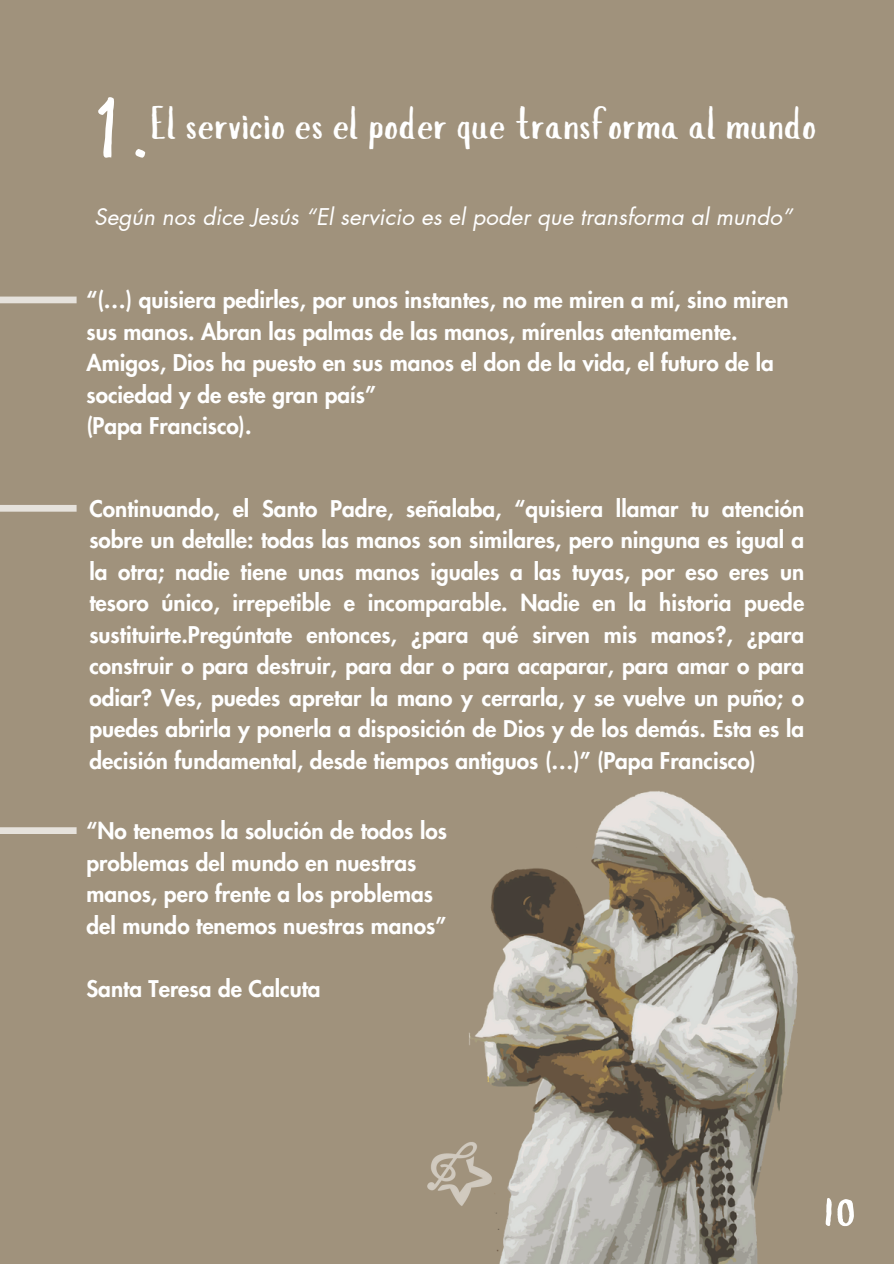
<style>
.page{position:relative;width:894px;height:1264px;background:#fff}
.page>*{position:absolute;margin:0;border:0;box-sizing:border-box;transform-origin:0 0}
.t1{font:82.5px "Slopes";color:#fff}
.t2{font:75px "Baby Fox";color:#fff}
.t3{font:45px "Slopes";color:#fff}
.t4{font:800 22.5px/31.5px "Futura LT Pro";color:#fff}
.t5{font:italic 22.5px "Futura LT Pro";color:#fff}
</style>
<div class="page">
<div style="left:0;top:0;width:893px;height:1263px;background:#a0927c"></div>
<img style="left:427px;top:1150px;width:32px;height:54px">
<div style="left:0;top:296px;width:77px;height:7px;background:#e6e2dc"></div>
<div style="left:0;top:505px;width:77px;height:6px;background:#e6e2dc"></div>
<div style="left:0;top:827px;width:77px;height:7px;background:#e6e2dc"></div>
<img style="left:459px;top:791px;width:339px;height:472px">
<h3 class="t1" style="left:96px;top:96px;width:53px">1.</h3>
<h2 class="t3" style="left:151px;top:105px;width:667px">El servicio es el poder que transforma al mundo</h2>
<p class="t5" style="left:94px;top:206px;width:699px">Según nos dice Jesús “El servicio es el poder que transforma al mundo”</p>
<h3 class="t4" style="left:86px;top:285px;width:703px">“(…) quisiera pedirles, por unos instantes, no me miren a mí, sino miren sus manos. Abran las palmas de las manos, mírenlas atentamente.<br>Amigos, Dios ha puesto en sus manos el don de la vida, el futuro de la sociedad y de este gran país”<br>(Papa Francisco).</h3>
<p class="t4" style="left:89px;top:493px;width:716px;text-align:justify">Continuando, el Santo Padre, señalaba, “quisiera llamar tu atención sobre un detalle: todas las manos son similares, pero ninguna es igual a la otra; nadie tiene unas manos iguales a las tuyas, por eso eres un tesoro único, irrepetible e incomparable. Nadie en la historia puede sustituirte.Pregúntate entonces, ¿para qué sirven mis manos?, ¿para construir o para destruir, para dar o para acaparar, para amar o para odiar? Ves, puedes apretar la mano y cerrarla, y se vuelve un puño; o puedes abrirla y ponerla a disposición de Dios y de los demás. Esta es la decisión fundamental, desde tiempos antiguos (…)” (Papa Francisco)</p>
<p class="t4" style="left:86px;top:816px;width:362px">“No tenemos la solución de todos los problemas del mundo en nuestras manos, pero frente a los problemas del mundo tenemos nuestras manos”</p>
<h3 class="t4" style="left:86px;top:973px;width:235px">Santa Teresa de Calcuta</h3>
<h1 class="t2" style="left:825px;top:1163px;width:35px">10</h1>
</div>
